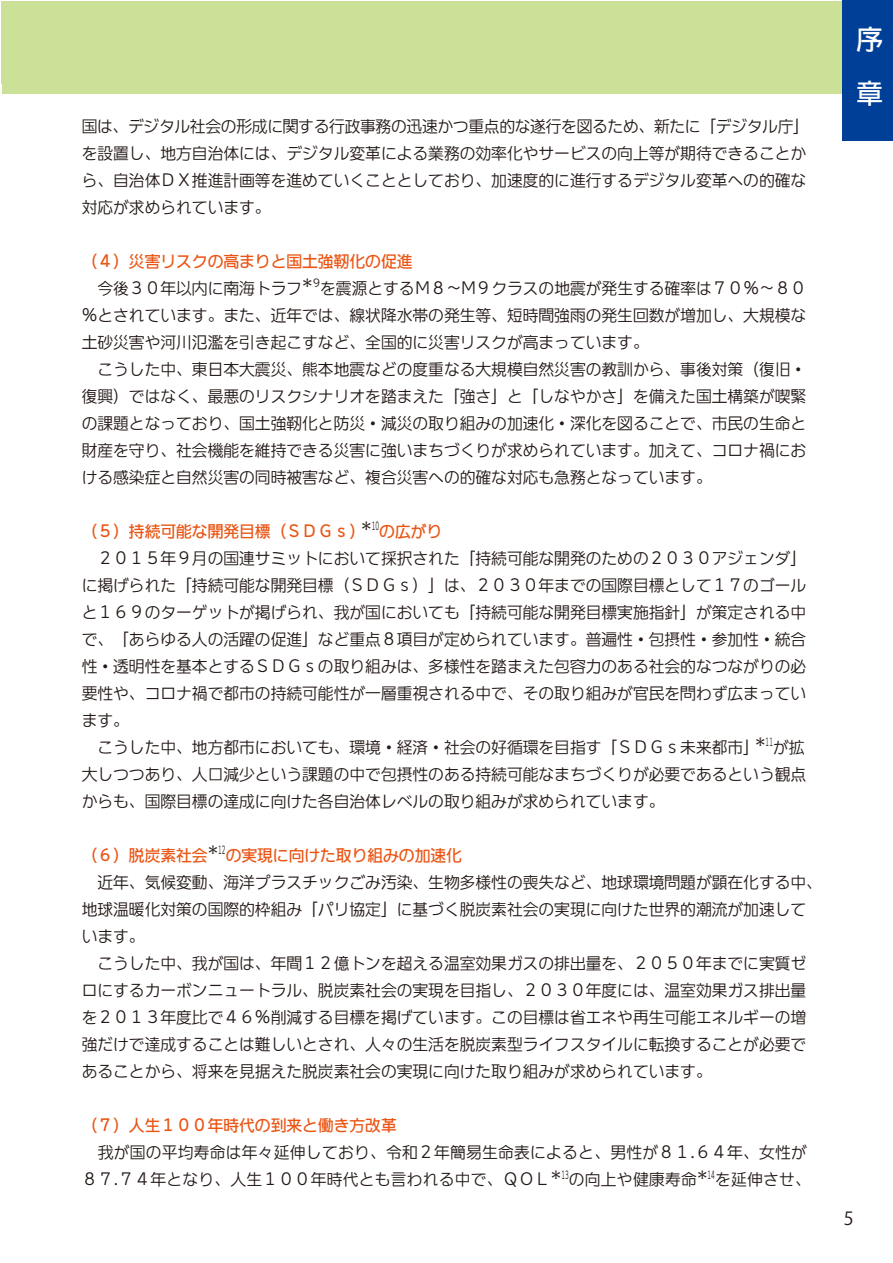
<style>
.page{position:relative;width:893px;height:1263px;background:#fff}
.page>*{position:absolute;margin:0;border:0;box-sizing:border-box;transform-origin:0 0}
.t1{font:27px/54px "DFPUD Gothic W6 90 pv RKSJ H";color:#fff}
.t2{font:18px "Koz Go Pr 6 N";color:#221815}
.t3{font:15.75px/27px "DFPUD Gothic W4 90 pv RKSJ H";color:#221815}
.t4{font:15.75px "DFPUD Gothic W6 90 pv RKSJ H";color:#ea5514}
</style>
<div class="page">
<div style="left:3px;top:81px;width:879px;height:12px;background:#cce198"></div>
<div style="left:1px;top:1px;width:891px;height:83px;background:#cce198"></div>
<div style="left:842px;top:0;width:51px;height:141px;background:#003f98"></div>
<p class="t3" style="left:82px;top:112px;width:729px">国は、デジタル社会の形成に関する行政事務の迅速かつ重点的な遂行を図るため、新たに「デジタル庁」を設置し、地方自治体には、デジタル変革による業務の効率化やサービスの向上等が期待できることから、自治体ＤＸ推進計画等を進めていくこととしており、加速度的に進行するデジタル変革への的確な対応が求められています。</p>
<p class="t4" style="left:82px;top:250px;width:332px">（４）災害リスクの高まりと国土強靭化の促進</p>
<p class="t3" style="left:82px;top:274px;width:726px">　今後３０年以内に南海トラフ<sup>＊9</sup>を震源とするＭ８〜M９クラスの地震が発生する確率は７０％〜８０％とされています。また、近年では、線状降水帯の発生等、短時間強雨の発生回数が増加し、大規模な土砂災害や河川氾濫を引き起こすなど、全国的に災害リスクが高まっています。<br>　こうした中、東日本大震災、熊本地震などの度重なる大規模自然災害の教訓から、事後対策（復旧・復興）ではなく、最悪のリスクシナリオを踏まえた「強さ」と「しなやかさ」を備えた国土構築が喫緊の課題となっており、国土強靭化と防災・減災の取り組みの加速化・深化を図ることで、市民の生命と財産を守り、社会機能を維持できる災害に強いまちづくりが求められています。加えて、コロナ禍における感染症と自然災害の同時被害など、複合災害への的確な対応も急務となっています。</p>
<p class="t4" style="left:82px;top:520px;width:362px">（５）持続可能な開発目標（ＳＤＧｓ）<sup>＊10</sup>の広がり</p>
<p class="t3" style="left:82px;top:544px;width:726px">　２０１５年９月の国連サミットにおいて採択された「持続可能な開発のための２０３０アジェンダ」に掲げられた「持続可能な開発目標（ＳＤＧｓ）」は、２０３０年までの国際目標として１７のゴールと１６９のターゲットが掲げられ、我が国においても「持続可能な開発目標実施指針」が策定される中で、「あらゆる人の活躍の促進」など重点８項目が定められています。普遍性・包摂性・参加性・統合性・透明性を基本とするＳＤＧｓの取り組みは、多様性を踏まえた包容力のある社会的なつながりの必要性や、コロナ禍で都市の持続可能性が一層重視される中で、その取り組みが官民を問わず広まっています。<br>　こうした中、地方都市においても、環境・経済・社会の好循環を目指す「ＳＤＧｓ未来都市」<sup>＊11</sup>が拡大しつつあり、人口減少という課題の中で包摂性のある持続可能なまちづくりが必要であるという観点からも、国際目標の達成に向けた各自治体レベルの取り組みが求められています。</p>
<p class="t4" style="left:82px;top:844px;width:382px">（６）脱炭素社会<sup>＊12</sup>の実現に向けた取り組みの加速化</p>
<p class="t3" style="left:82px;top:868px;width:742px">　近年、気候変動、海洋プラスチックごみ汚染、生物多様性の喪失など、地球環境問題が顕在化する中、地球温暖化対策の国際的枠組み「パリ協定」に基づく脱炭素社会の実現に向けた世界的潮流が加速しています。<br>　こうした中、我が国は、年間１２億トンを超える温室効果ガスの排出量を、２０５０年までに実質ゼロにするカーボンニュートラル、脱炭素社会の実現を目指し、２０３０年度には、温室効果ガス排出量を２０１３年度比で４６％削減する目標を掲げています。この目標は省エネや再生可能エネルギーの増強だけで達成することは難しいとされ、人々の生活を脱炭素型ライフスタイルに転換することが必要であることから、将来を見据えた脱炭素社会の実現に向けた取り組みが求められています。</p>
<p class="t4" style="left:82px;top:1114px;width:316px">（７）人生１００年時代の到来と働き方改革</p>
<p class="t3" style="left:82px;top:1138px;width:731px">　我が国の平均寿命は年々延伸しており、令和２年簡易生命表によると、男性が８１.６４年、女性が<br>８７.７４年となり、人生１００年時代とも言われる中で、ＱＯＬ<sup>＊13</sup>の向上や健康寿命<sup>＊14</sup>を延伸させ、</p>
<h1 class="t1" style="left:856px;top:12px;width:27px">序章</h1>
<p class="t2" style="left:844px;top:1208px;width:11px">5</p>
</div>
